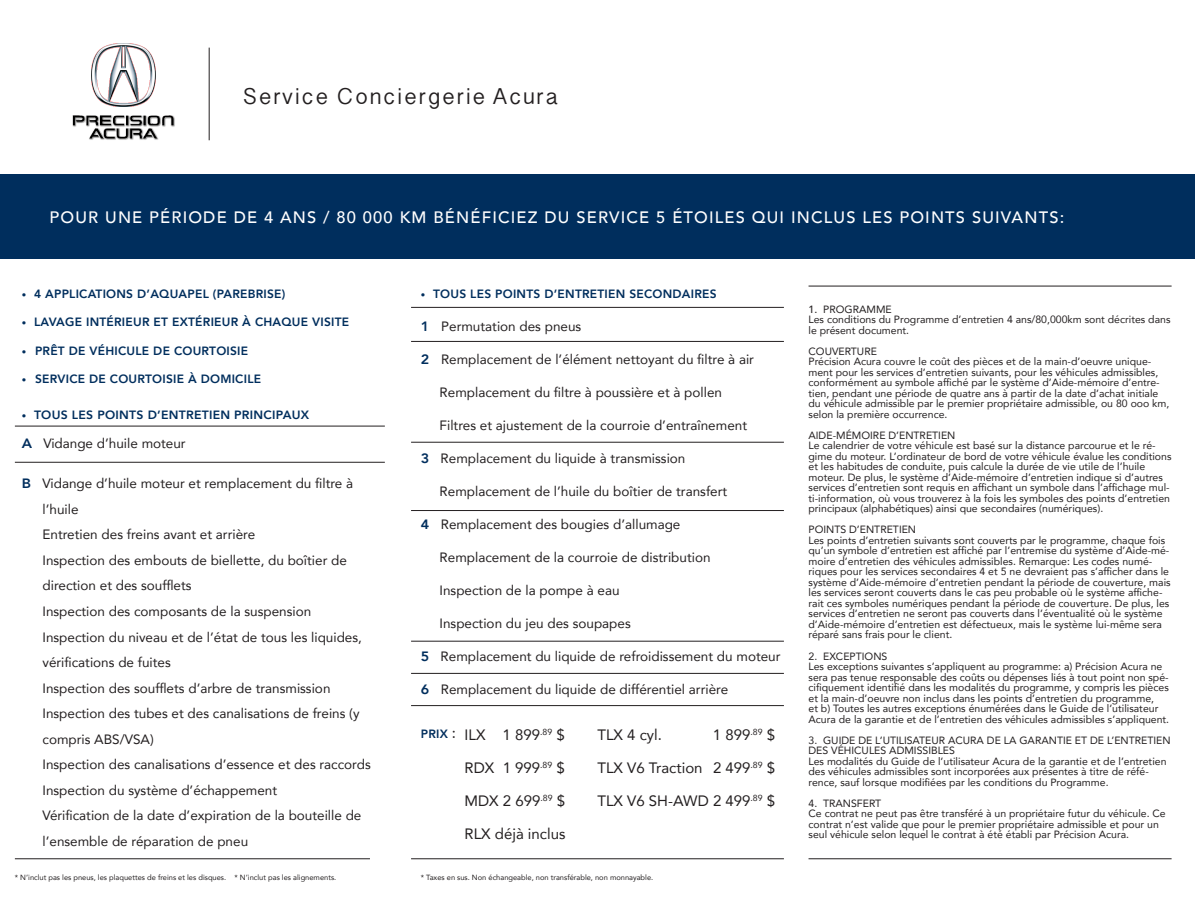
<style>
.page{position:relative;width:1195px;height:898px;background:#fff}
.page>*{position:absolute;margin:0;border:0;box-sizing:border-box;transform-origin:0 0}
.t1{font:22.5px "Devanagari Sangam MN";letter-spacing:.09em;color:#231f20}
.t2{font:500 16.5px "Avenir";letter-spacing:.07em;color:#fff}
.t3{font:15px "Avenir";color:#231f20}
.t4{font:13.5px/25.5px "Avenir";color:#231f20}
.t5{font:800 13.5px "Avenir";color:#002e5d;scale:1.06 1}
.t6{font:800 12px "Avenir";letter-spacing:.02em;color:#002e5d}
.t7{font:10.5px/10.5px "Avenir";color:#231f20}
.t8{font:7.5px "Avenir";color:#231f20}
.s1{font-size:9px}
.s2{font-weight:800;color:#002e5d}
.s3{font-weight:400;font-size:15px;color:#231f20}
.s4{font-weight:500}
</style>
<div class="page">
<img style="left:92px;top:44px;width:64px;height:63px">
<hr style="left:209px;top:48px;width:1px;height:92px;background:#231f20">
<div style="left:0;top:174px;width:1195px;height:84px;background:#002e5d"></div>
<img style="left:72px;top:115px;width:103px;height:25px">
<hr style="left:15px;top:425px;width:370px;height:1px;background:#231f20">
<hr style="left:15px;top:461px;width:370px;height:1px;background:#231f20">
<hr style="left:411px;top:307px;width:373px;height:1px;background:#231f20">
<hr style="left:411px;top:341px;width:373px;height:1px;background:#231f20">
<hr style="left:411px;top:441px;width:373px;height:1px;background:#231f20">
<hr style="left:411px;top:510px;width:373px;height:1px;background:#231f20">
<hr style="left:411px;top:640px;width:373px;height:1px;background:#231f20">
<hr style="left:411px;top:672px;width:373px;height:1px;background:#231f20">
<hr style="left:411px;top:704px;width:373px;height:1px;background:#231f20">
<hr style="left:15px;top:857px;width:355px;height:1px;background:#231f20">
<hr style="left:411px;top:857px;width:373px;height:1px;background:#231f20">
<hr style="left:808px;top:285px;width:363px;height:1px;background:#231f20">
<hr style="left:808px;top:857px;width:363px;height:1px;background:#231f20">
<p class="t1" style="left:243px;top:83px;width:317px">Service Conciergerie Acura</p>
<p class="t2" style="left:50px;top:202px;width:1016px">POUR UNE PÉRIODE DE 4 ANS / 80 000 KM BÉNÉFICIEZ DU SERVICE 5 ÉTOILES QUI INCLUS LES POINTS SUIVANTS:</p>
<p class="t6" style="left:22px;top:282px;width:265px"><span class="s1">•</span> 4 APPLICATIONS D’AQUAPEL (PAREBRISE)</p>
<p class="t6" style="left:22px;top:311px;width:329px"><span class="s1">•</span> LAVAGE INTÉRIEUR ET EXTÉRIEUR À CHAQUE VISITE</p>
<p class="t6" style="left:22px;top:339px;width:228px"><span class="s1">•</span> PRÊT DE VÉHICULE DE COURTOISIE</p>
<p class="t6" style="left:22px;top:368px;width:241px"><span class="s1">•</span> SERVICE DE COURTOISIE À DOMICILE</p>
<p class="t6" style="left:22px;top:404px;width:289px"><span class="s1">•</span> TOUS LES POINTS D’ENTRETIEN PRINCIPAUX</p>
<p class="t4" style="left:22px;top:429px;width:165px"><span class="s2">A</span> Vidange d’huile moteur</p>
<p class="t5" style="left:22px;top:471px;width:10px">B</p>
<p class="t4" style="left:43px;top:470px;width:312px">Vidange d’huile moteur et remplacement du filtre à l’huile</p>
<p class="t4" style="left:43px;top:521px;width:214px">Entretien des freins avant et arrière</p>
<p class="t4" style="left:43px;top:547px;width:306px">Inspection des embouts de biellette, du boîtier de direction et des soufflets</p>
<p class="t4" style="left:43px;top:598px;width:270px">Inspection des composants de la suspension</p>
<p class="t4" style="left:43px;top:623px;width:321px">Inspection du niveau et de l’état de tous les liquides, vérifications de fuites</p>
<p class="t4" style="left:43px;top:674px;width:289px">Inspection des soufflets d’arbre de transmission</p>
<p class="t4" style="left:43px;top:700px;width:318px">Inspection des tubes et des canalisations de freins (y compris ABS/VSA)</p>
<p class="t4" style="left:43px;top:751px;width:330px">Inspection des canalisations d’essence et des raccords</p>
<p class="t4" style="left:43px;top:776px;width:236px">Inspection du système d’échappement</p>
<p class="t4" style="left:43px;top:802px;width:320px">Vérification de la date d’expiration de la bouteille de l’ensemble de réparation de pneu</p>
<p class="t6" style="left:421px;top:282px;width:297px"><span class="s1">•</span> TOUS LES POINTS D’ENTRETIEN SECONDAIRES</p>
<p class="t4" style="left:421px;top:313px;width:162px"><span class="s2">1</span> Permutation des pneus</p>
<p class="t4" style="left:421px;top:346px;width:335px"><span class="s2">2</span> Remplacement de l’élément nettoyant du filtre à air</p>
<p class="t4" style="left:440px;top:379px;width:284px">Remplacement du filtre à poussière et à pollen</p>
<p class="t4" style="left:440px;top:412px;width:309px">Filtres et ajustement de la courroie d’entraînement</p>
<p class="t4" style="left:421px;top:445px;width:266px"><span class="s2">3</span> Remplacement du liquide à transmission</p>
<p class="t4" style="left:440px;top:478px;width:289px">Remplacement de l’huile du boîtier de transfert</p>
<p class="t4" style="left:421px;top:511px;width:261px"><span class="s2">4</span> Remplacement des bougies d’allumage</p>
<p class="t4" style="left:440px;top:544px;width:272px">Remplacement de la courroie de distribution</p>
<p class="t4" style="left:440px;top:577px;width:181px">Inspection de la pompe à eau</p>
<p class="t4" style="left:440px;top:610px;width:193px">Inspection du jeu des soupapes</p>
<p class="t4" style="left:421px;top:643px;width:361px"><span class="s2">5</span> Remplacement du liquide de refroidissement du moteur</p>
<p class="t4" style="left:421px;top:676px;width:309px"><span class="s2">6</span> Remplacement du liquide de différentiel arrière</p>
<p class="t3" style="left:465px;top:722px;width:102px">ILX 1 899<sup>.89</sup> $</p>
<p class="t3" style="left:465px;top:755px;width:102px">RDX 1 999<sup>.89</sup> $</p>
<p class="t3" style="left:465px;top:788px;width:102px">MDX 2 699<sup>.89</sup> $</p>
<p class="t3" style="left:465px;top:821px;width:102px">RLX déjà inclus</p>
<p class="t3" style="left:597px;top:722px;width:66px">TLX 4 cyl.</p>
<p class="t3" style="left:713px;top:722px;width:64px">1 899<sup>.89</sup> $</p>
<p class="t3" style="left:597px;top:755px;width:179px">TLX V6 Traction 2 499<sup>.89</sup> $</p>
<p class="t3" style="left:597px;top:788px;width:179px">TLX V6 SH-AWD 2 499<sup>.89</sup> $</p>
<p class="t6" style="left:421px;top:722px;width:37px">PRIX <span class="s3">:</span></p>
<p class="t8" style="left:15px;top:871px;width:323px">* N’inclut pas les pneus, les plaquettes de freins et les disques. * N’inclut pas les alignements.</p>
<p class="t8" style="left:421px;top:871px;width:234px">* Taxes en sus. Non échangeable, non transférable, non monnayable.</p>
<p class="t7" style="left:808px;top:303px;width:85px"><span class="s4">1.</span> PROGRAMME</p>
<p class="t7" style="left:808px;top:314px;width:363px">Les conditions du Programme d’entretien 4 ans/80,000km sont décrites dans le présent document.</p>
<p class="t7" style="left:808px;top:345px;width:70px">COUVERTURE</p>
<p class="t7" style="left:808px;top:356px;width:362px">Précision Acura couvre le coût des pièces et de la main-d’oeuvre unique&shy;ment pour les services d’entretien suivants, pour les véhicules admissibles, conformément au symbole affiché par le système d’Aide-mémoire d’entre&shy;tien, pendant une période de quatre ans à partir de la date d’achat initiale du véhicule admissible par le premier propriétaire admissible, ou 80 ooo km, selon la première occurrence.</p>
<p class="t7" style="left:808px;top:429px;width:148px">AIDE-MÉMOIRE D’ENTRETIEN</p>
<p class="t7" style="left:808px;top:440px;width:364px">Le calendrier de votre véhicule est basé sur la distance parcourue et le ré&shy;gime du moteur. L’ordinateur de bord de votre véhicule évalue les conditions et les habitudes de conduite, puis calcule la durée de vie utile de l’huile moteur. De plus, le système d’Aide-mémoire d’entretien indique si d’autres services d’entretien sont requis en affichant un symbole dans l’affichage mul&shy;ti-information, où vous trouverez à la fois les symboles des points d’entretien principaux (alphabétiques) ainsi que secondaires (numériques).</p>
<p class="t7" style="left:808px;top:524px;width:109px">POINTS D’ENTRETIEN</p>
<p class="t7" style="left:808px;top:534px;width:364px">Les points d’entretien suivants sont couverts par le programme, chaque fois qu’un symbole d’entretien est affiché par l’entremise du système d’Aide-mé&shy;moire d’entretien des véhicules admissibles. Remarque: Les codes numé&shy;riques pour les services secondaires 4 et 5 ne devraient pas s’afficher dans le système d’Aide-mémoire d’entretien pendant la période de couverture, mais les services seront couverts dans le cas peu probable où le système affiche&shy;rait ces symboles numériques pendant la période de couverture. De plus, les services d’entretien ne seront pas couverts dans l’éventualité où le système d’Aide-mémoire d’entretien est défectueux, mais le système lui-même sera réparé sans frais pour le client.</p>
<p class="t7" style="left:808px;top:650px;width:80px">2. EXCEPTIONS</p>
<p class="t7" style="left:808px;top:660px;width:362px">Les exceptions suivantes s’appliquent au programme: a) Précision Acura ne sera pas tenue responsable des coûts ou dépenses liés à tout point non spé&shy;cifiquement identifié dans les modalités du programme, y compris les pièces et la main-d’oeuvre non inclus dans les points d’entretien du programme,<br>et b) Toutes les autres exceptions énumérées dans le Guide de l’utilisateur Acura de la garantie et de l’entretien des véhicules admissibles s’appliquent.</p>
<p class="t7" style="left:808px;top:734px;width:364px">3. GUIDE DE L’UTILISATEUR ACURA DE LA GARANTIE ET DE L’ENTRETIEN<br>DES VÉHICULES ADMISSIBLES</p>
<p class="t7" style="left:808px;top:755px;width:359px">Les modalités du Guide de l’utilisateur Acura de la garantie et de l’entretien des véhicules admissibles sont incorporées aux présentes à titre de réfé&shy;rence, sauf lorsque modifiées par les conditions du Programme.</p>
<p class="t7" style="left:808px;top:797px;width:74px">4. TRANSFERT</p>
<p class="t7" style="left:808px;top:807px;width:359px">Ce contrat ne peut pas être transféré à un propriétaire futur du véhicule. Ce contrat n’est valide que pour le premier propriétaire admissible et pour un seul véhicule selon lequel le contrat à été établi par Précision Acura.</p>
</div>
